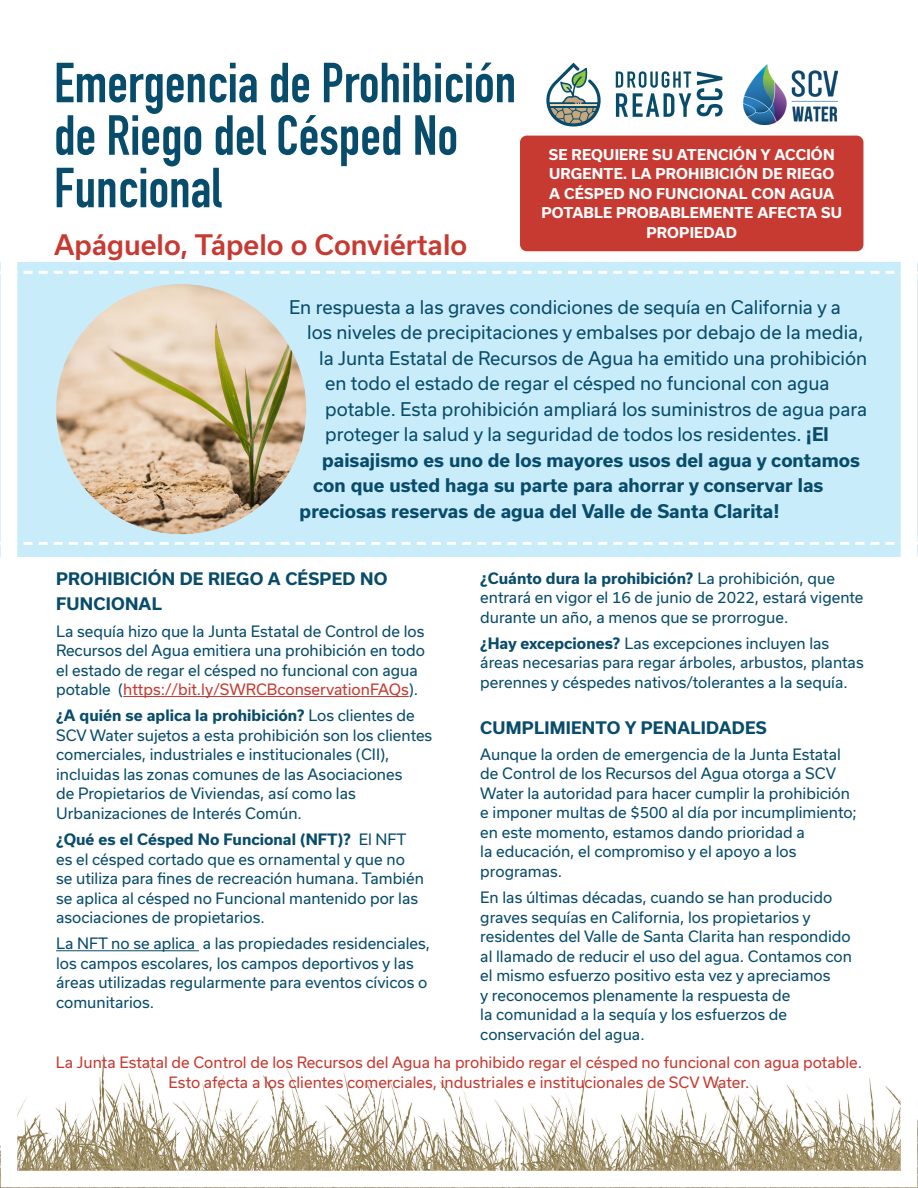
<style>
.page{position:relative;width:918px;height:1188px;background:#fff}
.page>*{position:absolute;margin:0;border:0;box-sizing:border-box;transform-origin:0 0}
.Body{font:55.5px/52.5px "DIN Engschrift";color:#084c6b}
.Body-2{font:500 27px "Usual";color:#c73a32}
.Body-3{font:18px "Usual";color:#084c6b}
.Body-4{font:700 18px "Usual";color:#084c6b}
.Headlines{font:700 16.5px/25.5px "Usual";letter-spacing:.015em;color:#084c6b}
.Body-5{font:15px/19.5px "Usual";color:#084c6b}
.Body-6{font:15px/19.5px "Usual";color:#c73a32;text-align:center}
.red_shaded{font:700 14.25px/19.5px "Usual";letter-spacing:.015em;color:#fff;text-align:center}
.s1{font-weight:700}
.s2{color:#c73a32}
</style>
<div class="page">
<img style="left:0;top:951px;width:918px;height:237px">
<div style="left:0;top:262px;width:918px;height:294px;background:#c9ecfb"></div>
<svg style="left:546px;top:63px;width:55px;height:64px"></svg>
<svg style="left:616px;top:71px;width:75px;height:46px"></svg>
<svg style="left:697px;top:72px;width:26px;height:44px"></svg>
<img style="left:744px;top:65px;width:93px;height:60px">
<div style="left:520px;top:136px;width:343px;height:115px;background:#c73a32;border-radius:7px"></div>
<img style="left:56px;top:284px;width:250px;height:250px;border-radius:124px">
<svg style="left:0;top:271px;width:918px;height:3px"></svg>
<svg style="left:0;top:542px;width:918px;height:3px"></svg>
<hr style="left:123px;top:696px;width:286px;height:1px;background:#c73a32">
<hr style="left:56px;top:950px;width:143px;height:1px;background:#084c6b">
<div style="left:1px;top:1px;width:916px;height:1186px;border:16px solid #fff"></div>
<p class="Body" style="left:54px;top:57px;width:464px">Emergencia de Prohibición de Riego del Césped No<br>Funcional</p>
<p class="Body-2" style="left:54px;top:229px;width:415px">Apáguelo, Tápelo o Conviértalo</p>
<p class="red_shaded" style="left:541px;top:145px;width:302px">SE REQUIERE SU ATENCIÓN Y ACCIÓN<br>URGENTE. LA PROHIBICIÓN DE RIEGO<br>A CÉSPED NO FUNCIONAL CON AGUA<br>POTABLE PROBABLEMENTE AFECTA SU<br>PROPIEDAD</p>
<p class="Body-3" style="left:289px;top:297px;width:553px">En respuesta a las graves condiciones de sequía en California y a</p>
<p class="Body-3" style="left:307px;top:322px;width:558px">los niveles de precipitaciones y embalses por debajo de la media,</p>
<p class="Body-3" style="left:319px;top:348px;width:550px">la Junta Estatal de Recursos de Agua ha emitido una prohibición</p>
<p class="Body-3" style="left:325px;top:373px;width:506px">en todo el estado de regar el césped no funcional con agua</p>
<p class="Body-3" style="left:325px;top:399px;width:543px">potable. Esta prohibición ampliará los suministros de agua para</p>
<p class="Body-3" style="left:325px;top:424px;width:505px">proteger la salud y la seguridad de todos los residentes. <span class="s1">¡El</span></p>
<p class="Body-4" style="left:322px;top:450px;width:539px">paisajismo es uno de los mayores usos del agua y contamos</p>
<p class="Body-4" style="left:313px;top:475px;width:512px">con que usted haga su parte para ahorrar y conservar las</p>
<p class="Body-4" style="left:300px;top:501px;width:482px">preciosas reservas de agua del Valle de Santa Clarita!</p>
<p class="Headlines" style="left:56px;top:566px;width:333px">PROHIBICIÓN DE RIEGO A CÉSPED NO<br>FUNCIONAL</p>
<p class="Body-5" style="left:56px;top:621px;width:370px">La sequía hizo que la Junta Estatal de Control de los Recursos del Agua emitiera una prohibición en todo el estado de regar el césped no funcional con agua potable (<span class="s2">https://bit.ly/SWRCBconservationFAQs</span>).</p>
<p class="Body-5" style="left:56px;top:706px;width:378px"><span class="s1">¿A quién se aplica la prohibición?</span> Los clientes de SCV Water sujetos a esta prohibición son los clientes comerciales, industriales e institucionales (CII), incluidas las zonas comunes de las Asociaciones<br>de Propietarios de Viviendas, así como las Urbanizaciones de Interés Común.</p>
<p class="Body-5" style="left:56px;top:830px;width:369px"><span class="s1">¿Qué es el Césped No Funcional (NFT)?</span> El NFT es el césped cortado que es ornamental y que no se utiliza para fines de recreación humana. También se aplica al césped no Funcional mantenido por las asociaciones de propietarios.</p>
<p class="Body-5" style="left:56px;top:934px;width:375px">La NFT no se aplica a las propiedades residenciales, los campos escolares, los campos deportivos y las áreas utilizadas regularmente para eventos cívicos o comunitarios.</p>
<p class="Body-5" style="left:480px;top:568px;width:385px"><span class="s1">¿Cuánto dura la prohibición?</span> La prohibición, que entrará en vigor el 16 de junio de 2022, estará vigente durante un año, a menos que se prorrogue.</p>
<p class="Body-5" style="left:480px;top:634px;width:385px"><span class="s1">¿Hay excepciones?</span> Las excepciones incluyen las áreas necesarias para regar árboles, arbustos, plantas perennes y céspedes nativos/tolerantes a la sequía.</p>
<p class="Headlines" style="left:480px;top:715px;width:288px">CUMPLIMIENTO Y PENALIDADES</p>
<p class="Body-5" style="left:480px;top:745px;width:378px">Aunque la orden de emergencia de la Junta Estatal de Control de los Recursos del Agua otorga a SCV Water la autoridad para hacer cumplir la prohibición e imponer multas de $500 al día por incumplimiento; en este momento, estamos dando prioridad a<br>la educación, el compromiso y el apoyo a los programas.</p>
<p class="Body-5" style="left:480px;top:888px;width:373px">En las últimas décadas, cuando se han producido graves sequías en California, los propietarios y residentes del Valle de Santa Clarita han respondido al llamado de reducir el uso del agua. Contamos con el mismo esfuerzo positivo esta vez y apreciamos<br>y reconocemos plenamente la respuesta de<br>la comunidad a la sequía y los esfuerzos de conservación del agua.</p>
<p class="Body-6" style="left:56px;top:1053px;width:808px">La Junta Estatal de Control de los Recursos del Agua ha prohibido regar el césped no funcional con agua potable.<br>Esto afecta a los clientes comerciales, industriales e institucionales de SCV Water.</p>
</div>
